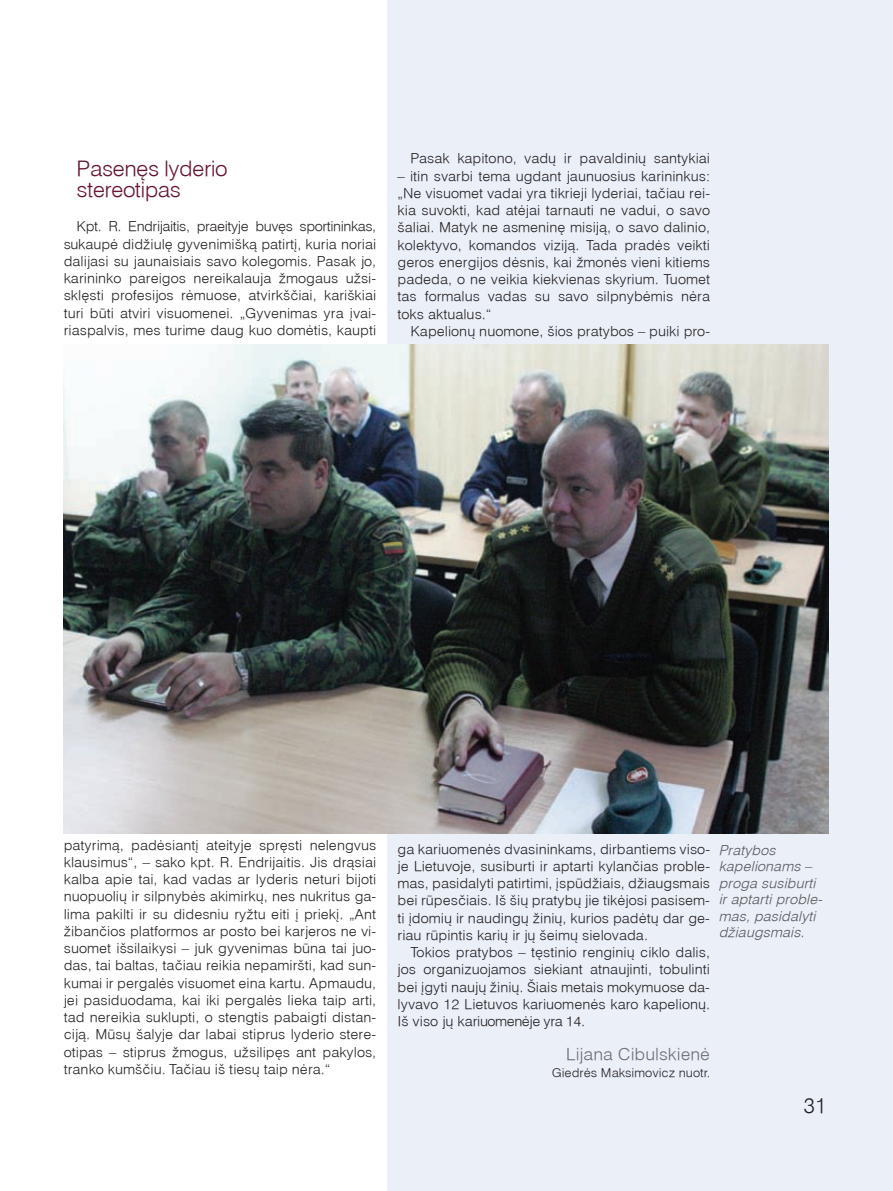
<style>
.page{position:relative;width:893px;height:1191px;background:#fff}
.page>*{position:absolute;margin:0;border:0;box-sizing:border-box;transform-origin:0 0}
.t1{font:300 21px/21px "Helvetica LT";letter-spacing:-.03em;color:#671435;scale:1.07 1}
.t2{font:300 21px "Helvetica LT";color:#231f20}
.t3{font:300 16.5px "Helvetica LT";color:#6c6d70;scale:1.07 1}
.t4{font:300 13.5px/17.2px "Helvetica LT";color:#231f20;text-align:justify;scale:1.07 1}
.t5{font:italic 300 13.5px/16.5px "Helvetica LT";color:#57585a;scale:1.07 1}
.t6{font:300 12px "Helvetica LT";color:#231f20;scale:1.07 1}
</style>
<div class="page">
<div style="left:387px;top:0;width:506px;height:1191px;background:#eaeff8"></div>
<img style="left:64px;top:344px;width:765px;height:489px">
<h1 class="t1" style="left:77px;top:158px;width:143px">Pasenęs lyderio stereotipas</h1>
<p class="t4" style="left:64px;top:218px;width:294px;text-indent:13px">Kpt. R. Endrijaitis, praeityje buvęs sportininkas, sukaupė didžiulę gyvenimišką patirtį, kuria noriai dalijasi su jaunaisiais savo kolegomis. Pasak jo, karininko pareigos nereikalauja žmogaus užsi&shy;sklęsti profesijos rėmuose, atvirkščiai, kariškiai turi būti atviri visuomenei. „Gyvenimas yra įvai&shy;riaspalvis, mes turime daug kuo domėtis, kaupti</p>
<p class="t4" style="left:410px;top:150px;width:282px">Pasak kapitono, vadų ir pavaldinių santykiai</p>
<p class="t4" style="left:398px;top:167px;width:294px">– itin svarbi tema ugdant jaunuosius karininkus: „Ne visuomet vadai yra tikrieji lyderiai, tačiau rei&shy;kia suvokti, kad atėjai tarnauti ne vadui, o savo šaliai. Matyk ne asmeninę misiją, o savo dalinio, kolektyvo, komandos viziją. Tada pradės veikti geros energijos dėsnis, kai žmonės vieni kitiems padeda, o ne veikia kiekvienas skyrium. Tuomet tas formalus vadas su savo silpnybėmis nėra toks aktualus.“</p>
<p class="t4" style="left:410px;top:322px;width:282px">Kapelionų nuomone, šios pratybos – puiki pro-</p>
<p class="t4" style="left:64px;top:836px;width:294px">patyrimą, padėsiantį ateityje spręsti nelengvus klausimus“, – sako kpt. R. Endrijaitis. Jis drąsiai kalba apie tai, kad vadas ar lyderis neturi bijoti nuopuolių ir silpnybės akimirkų, nes nukritus ga&shy;lima pakilti ir su didesniu ryžtu eiti į priekį. „Ant žibančios platformos ar posto bei karjeros ne vi&shy;suomet išsilaikysi – juk gyvenimas būna tai juo&shy;das, tai baltas, tačiau reikia nepamiršti, kad sun&shy;kumai ir pergalės visuomet eina kartu. Apmaudu, jei pasiduodama, kai iki pergalės lieka taip arti, tad nereikia suklupti, o stengtis pabaigti distan&shy;ciją. Mūsų šalyje dar labai stiprus lyderio stere&shy;otipas – stiprus žmogus, užsilipęs ant pakylos, tranko kumščiu. Tačiau iš tiesų taip nėra.“</p>
<p class="t4" style="left:398px;top:840px;width:294px">ga kariuomenės dvasininkams, dirbantiems viso&shy;je Lietuvoje, susiburti ir aptarti kylančias proble&shy;mas, pasidalyti patirtimi, įspūdžiais, džiaugsmais bei rūpesčiais. Iš šių pratybų jie tikėjosi pasisem&shy;ti įdomių ir naudingų žinių, kurios padėtų dar ge&shy;riau rūpintis karių ir jų šeimų sielovada.</p>
<p class="t4" style="left:398px;top:943px;width:294px;text-indent:13px">Tokios pratybos – tęstinio renginių ciklo dalis, jos organizuojamos siekiant atnaujinti, tobulinti bei įgyti naujų žinių. Šiais metais mokymuose da&shy;lyvavo 12 Lietuvos kariuomenės karo kapelionų.<br>Iš viso jų kariuomenėje yra 14.</p>
<p class="t3" style="left:566px;top:1043px;width:136px">Lijana Cibulskienė</p>
<p class="t6" style="left:552px;top:1065px;width:150px">Giedrės Maksimovicz nuotr.</p>
<p class="t5" style="left:720px;top:841px;width:98px">Pratybos kapelionams – proga susiburti ir aptarti proble&shy;mas, pasidalyti džiaugsmais.</p>
<h1 class="t2" style="left:789px;top:1090px;width:39px">3131</h1>
</div>
